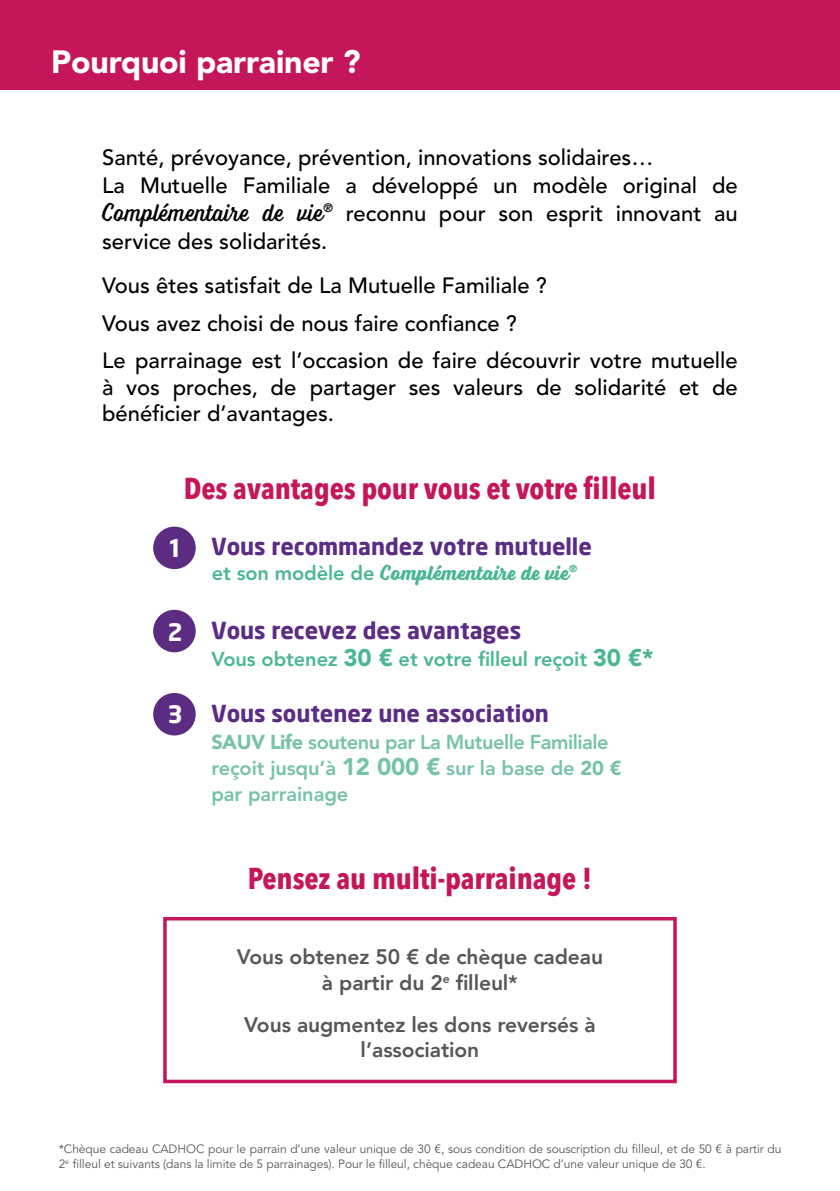
<style>
.page{position:relative;width:840px;height:1191px;background:#fff}
.page>*{position:absolute;margin:0;border:0;box-sizing:border-box;transform-origin:0 0}
.t1{font:900 32px "Avenir LT Std";letter-spacing:-.005em;color:#fff}
.t2{font:700 condensed 30px "Avenir Next LT Pro";letter-spacing:-.005em;color:#c41659}
.t3{font:700 24px "Neo Sans";color:#fff}
.t4{font:700 23px "Neo Sans";letter-spacing:-.005em;color:#5b2c83}
.t5{font:500 22px/28px "Avenir LT Std";color:#000;text-align:justify}
.t6{font:700 22px "Voltage";letter-spacing:-.005em;color:#4bb696}
.t7{font:800 21px/25.2px "Avenir";letter-spacing:-.005em;color:#575756;text-align:center}
.t8{font:800 20px "Avenir LT Std";letter-spacing:-.005em;color:#76c3a9}
.t9{font:800 20px "Avenir LT Std";letter-spacing:-.005em;color:#4bb696}
.t10{font:800 20px "Avenir LT Std";letter-spacing:-.025em;color:#76c3a9}
.t11{font:12px/14.4px "Avenir LT Std";letter-spacing:-.005em;color:#575756}
.s1{font-family:"Voltage";font-weight:300;font-size:26px}
.s2{font-family:"Avenir LT Std";font-weight:800;font-size:20px}
.s3{font-weight:900;font-size:24px;color:#fff}
.s4{font-weight:900;font-size:24px}
.s5{font-weight:900}
</style>
<div class="page">
<div style="left:0;top:0;width:839px;height:90px;background:#c41659"></div>
<div style="left:163px;top:917px;width:513px;height:166px;border:4px solid #c41659"></div>
<div style="left:153px;top:526px;width:43px;height:43px;background:#5b2c82;border-radius:50%"></div>
<div style="left:153px;top:610px;width:43px;height:42px;background:#5b2c82;border-radius:50%"></div>
<div style="left:153px;top:693px;width:43px;height:42px;background:#5b2c82;border-radius:50%"></div>
<p class="t1" style="left:51px;top:43px;width:311px">Pourquoi parrainer ?</p>
<p class="t5" style="left:102px;top:144px;width:552px">Santé, prévoyance, prévention, innovations solidaires…</p>
<p class="t5" style="left:102px;top:172px;width:636px">La Mutuelle Familiale a développé un modèle original de <span class="s1">Complémentaire de vie</span><sup>®</sup> reconnu pour son esprit innovant au service des solidarités.</p>
<p class="t5" style="left:102px;top:272px;width:446px">Vous êtes satisfait de La Mutuelle Familiale ?</p>
<p class="t5" style="left:102px;top:309px;width:416px">Vous avez choisi de nous faire confiance ?</p>
<p class="t5" style="left:102px;top:348px;width:636px;line-height:26.4px">Le parrainage est l’occasion de faire découvrir votre mutuelle à vos proches, de partager ses valeurs de solidarité et de bénéficier d’avantages.</p>
<p class="t3" style="left:167px;top:533px;width:17px">1</p>
<p class="t2" style="left:184px;top:469px;width:473px">Des avantages pour vous et votre filleul</p>
<p class="t4" style="left:211px;top:532px;width:382px">Vous recommandez votre mutuelle</p>
<p class="t6" style="left:212px;top:560px;width:367px"><span class="s2">et son modèle de</span> Complémentaire de vie<sup>®</sup></p>
<p class="t3" style="left:167px;top:616px;width:17px">2</p>
<p class="t3" style="left:167px;top:698px;width:17px">3</p>
<p class="t4" style="left:211px;top:615px;width:311px">Vous recevez des avantages</p>
<p class="t9" style="left:211px;top:647px;width:443px">Vous obtenez <span class="s3">30 €</span> et votre filleul reçoit <span class="s4">30 €*</span></p>
<p class="t4" style="left:211px;top:699px;width:339px">Vous soutenez une association</p>
<p class="t10" style="left:211px;top:730px;width:398px"><span class="s5">SAUV Life</span> soutenu par La Mutuelle Familiale</p>
<p class="t8" style="left:211px;top:756px;width:411px">reçoit jusqu’à <span class="s4">12 000 €</span> sur la base de <span class="s5">20 €</span></p>
<p class="t8" style="left:211px;top:782px;width:138px">par parrainage</p>
<p class="t2" style="left:248px;top:860px;width:345px">Pensez au multi-parrainage !</p>
<p class="t7" style="left:237px;top:944px;width:367px">Vous obtenez 50 € de chèque cadeau</p>
<p class="t7" style="left:322px;top:969px;width:197px">à partir du 2<sup>e</sup> filleul*</p>
<p class="t7" style="left:244px;top:1011px;width:353px">Vous augmentez les dons reversés à l’association</p>
<p class="t11" style="left:59px;top:1142px;width:723px">*Chèque cadeau CADHOC pour le parrain d’une valeur unique de 30 €, sous condition de souscription du filleul, et de 50 € à partir du<br>2<sup>e</sup> filleul et suivants (dans la limite de 5 parrainages). Pour le filleul, chèque cadeau CADHOC d’une valeur unique de 30 €.</p>
</div>
